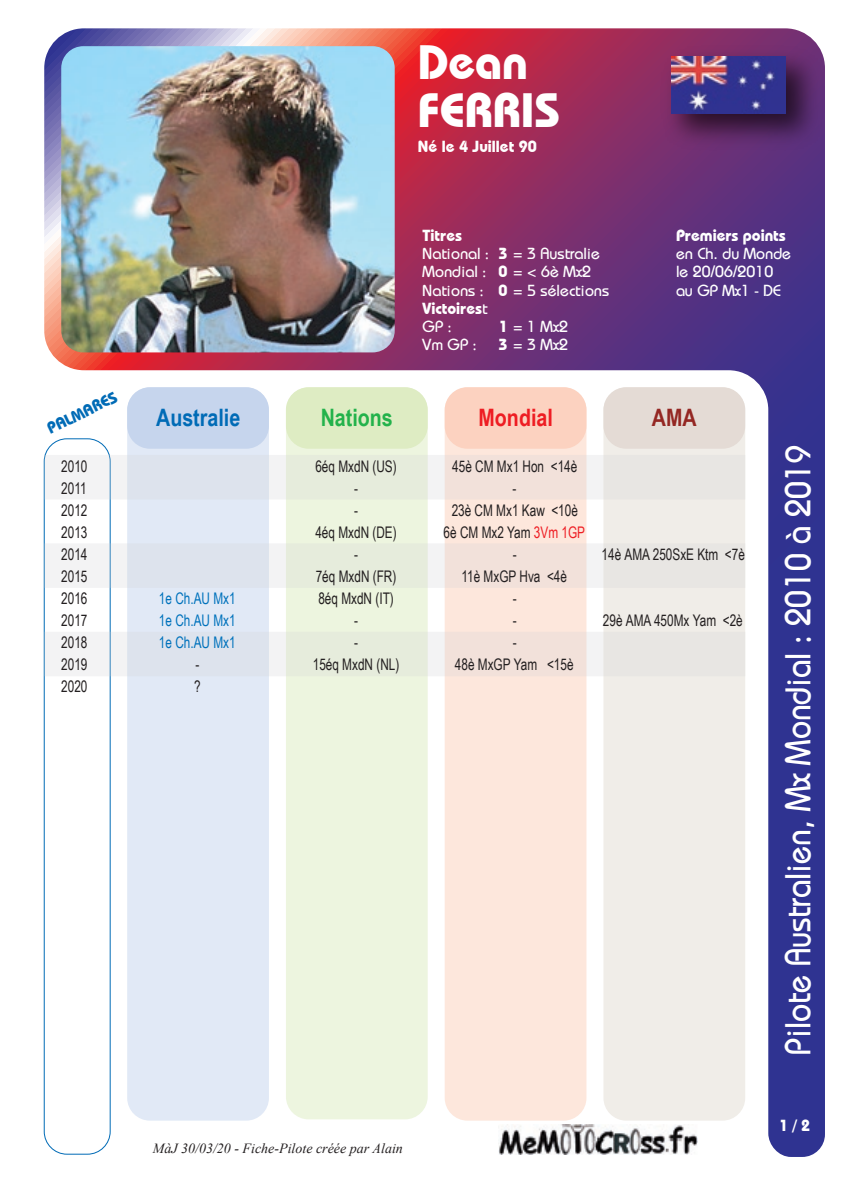
<style>
.page{position:relative;width:842px;height:1191px;background:#fff}
.page>*{position:absolute;margin:0;border:0;box-sizing:border-box;transform-origin:0 0}
.t1{font:700 48px/48px "Bauhaus IT Cby BT";color:#fff}
.t2{font:36px "Bauhaus";color:#fff;scale:.9 1}
.t3{font:700 24px "Arial Narrow";color:#006bb6}
.t4{font:700 24px "Arial Narrow";color:#ee1d23}
.t5{font:700 24px "Arial Narrow";color:#23b24b}
.t6{font:700 24px "Arial Narrow";color:#942723}
.t7{font:16px "Arial Narrow";color:#231f20;scale:.9 1}
.t8{font:16px/18px "Bauhaus";color:#fff}
.t9{font:700 16px "Bauhaus IT Cby BT";color:#fff}
.t10{font:16px "Arial Narrow";color:#0072bc;scale:.9 1}
.t11{font:700 16px "Bauhaus IT Cby BT";color:#006bb6}
.t12{font:italic 14px "Times New Roman";color:#231f20}
.s1{font-family:"Bauhaus IT Cby BT";font-weight:700}
.s2{font-family:"Bauhaus";font-weight:400}
.s3{color:#ee1d23}
</style>
<div class="page">
<img style="left:44px;top:28px;width:781px;height:1129px">
<img style="left:654px;top:40px;width:171px;height:118px">
<img style="left:672px;top:57px;width:113px;height:56px">
<img style="left:499px;top:1125px;width:198px;height:29px">
<svg style="left:43px;top:438px;width:68px;height:716px"></svg>
<div style="left:127px;top:449px;width:142px;height:671px;background:#e1e9f6"></div>
<div style="left:127px;top:387px;width:142px;height:62px;background:#c6d5ed"></div>
<div style="left:286px;top:449px;width:142px;height:670px;background:#edf5df"></div>
<div style="left:445px;top:449px;width:141px;height:671px;background:#fde7dc"></div>
<div style="left:603px;top:449px;width:142px;height:671px;background:#f0ede8"></div>
<div style="left:445px;top:387px;width:141px;height:62px;background:#fcd2c0"></div>
<div style="left:286px;top:387px;width:142px;height:62px;background:#deecc3"></div>
<div style="left:603px;top:387px;width:142px;height:62px;background:#e4dbd5"></div>
<svg style="left:44px;top:455px;width:701px;height:44px"></svg>
<svg style="left:44px;top:543px;width:701px;height:45px"></svg>
<svg style="left:44px;top:632px;width:701px;height:44px"></svg>
<h1 class="t1" style="left:418px;top:37px;width:144px">Dean<br>FERRIS</h1>
<p class="t11" style="left:44px;top:420px;width:77px;rotate:-26deg">PALMARES</p>
<p class="t9" style="left:418px;top:137px;width:121px">Né le 4 Juillet 90</p>
<p class="t9" style="left:423px;top:226px;width:41px">Titres</p>
<p class="t8" style="left:423px;top:245px;width:188px">National : <span class="s1">3</span> = 3 Australie<br>Mondial : <span class="s1">0</span> = &lt; 6è Mx2<br>Nations : <span class="s1">0</span> = 5 sélections</p>
<p class="t9" style="left:423px;top:298px;width:66px">Victoires<span class="s2">t</span></p>
<p class="t8" style="left:423px;top:317px;width:31px">GP :</p>
<p class="t8" style="left:499px;top:317px;width:71px"><span class="s1">1</span> = 1 Mx2</p>
<p class="t8" style="left:423px;top:335px;width:56px">Vm GP :</p>
<p class="t8" style="left:499px;top:335px;width:71px"><span class="s1">3</span> = 3 Mx2</p>
<p class="t9" style="left:676px;top:226px;width:111px">Premiers points</p>
<p class="t8" style="left:676px;top:245px;width:117px">en Ch. du Monde le 20/06/2010 au GP Mx1 - DE</p>
<h3 class="t3" style="left:156px;top:403px;width:86px">Australie</h3>
<h3 class="t4" style="left:479px;top:403px;width:76px">Mondial</h3>
<h3 class="t5" style="left:321px;top:403px;width:74px">Nations</h3>
<h3 class="t6" style="left:652px;top:403px;width:46px">AMA</h3>
<p class="t7" style="left:61px;top:457px;width:31px">2010</p>
<p class="t7" style="left:315px;top:457px;width:92px">6éq MxdN (US)</p>
<p class="t7" style="left:452px;top:457px;width:140px">45è CM Mx1 Hon &lt;14è</p>
<p class="t7" style="left:61px;top:479px;width:30px">2011</p>
<p class="t7" style="left:354px;top:479px;width:6px">-</p>
<p class="t7" style="left:512px;top:479px;width:6px">-</p>
<p class="t7" style="left:61px;top:501px;width:31px">2012</p>
<p class="t7" style="left:354px;top:501px;width:6px">-</p>
<p class="t7" style="left:452px;top:501px;width:142px">23è CM Mx1 Kaw &lt;10è</p>
<p class="t7" style="left:61px;top:523px;width:31px">2013</p>
<p class="t7" style="left:315px;top:523px;width:92px">4éq MxdN (DE)</p>
<p class="t7" style="left:444px;top:523px;width:159px">6è CM Mx2 Yam <span class="s3">3Vm 1GP</span></p>
<p class="t7" style="left:61px;top:545px;width:31px">2014</p>
<p class="t7" style="left:354px;top:545px;width:6px">-</p>
<p class="t7" style="left:513px;top:545px;width:6px">-</p>
<p class="t7" style="left:601px;top:545px;width:161px">14è AMA 250SxE Ktm &lt;7è</p>
<p class="t7" style="left:61px;top:567px;width:31px">2015</p>
<p class="t7" style="left:316px;top:567px;width:91px">7éq MxdN (FR)</p>
<p class="t7" style="left:461px;top:567px;width:119px">11è MxGP Hva &lt;4è</p>
<p class="t7" style="left:61px;top:589px;width:31px">2016</p>
<p class="t10" style="left:159px;top:589px;width:87px">1e Ch.AU Mx1</p>
<p class="t7" style="left:318px;top:589px;width:85px">8éq MxdN (IT)</p>
<p class="t7" style="left:513px;top:589px;width:6px">-</p>
<p class="t7" style="left:61px;top:611px;width:31px">2017</p>
<p class="t10" style="left:159px;top:611px;width:87px">1e Ch.AU Mx1</p>
<p class="t7" style="left:354px;top:611px;width:6px">-</p>
<p class="t7" style="left:513px;top:611px;width:6px">-</p>
<p class="t7" style="left:603px;top:611px;width:157px">29è AMA 450Mx Yam &lt;2è</p>
<p class="t7" style="left:61px;top:633px;width:31px">2018</p>
<p class="t10" style="left:159px;top:633px;width:87px">1e Ch.AU Mx1</p>
<p class="t7" style="left:354px;top:633px;width:6px">-</p>
<p class="t7" style="left:513px;top:633px;width:6px">-</p>
<p class="t7" style="left:61px;top:655px;width:31px">2019</p>
<p class="t7" style="left:195px;top:655px;width:6px">-</p>
<p class="t7" style="left:313px;top:655px;width:98px">15éq MxdN (NL)</p>
<p class="t7" style="left:455px;top:655px;width:133px">48è MxGP Yam &lt;15è</p>
<p class="t7" style="left:61px;top:677px;width:31px">2020</p>
<p class="t7" style="left:194px;top:677px;width:9px">?</p>
<p class="t12" style="left:153px;top:1138px;width:252px">MàJ 30/03/20 - Fiche-Pilote créée par Alain</p>
<h2 class="t2" style="left:776px;top:1054px;width:679px;rotate:-90deg">Pilote Australien, Mx Mondial : 2010 à 2019</h2>
<p class="t9" style="left:779px;top:1116px;width:33px">1 / 2</p>
</div>
